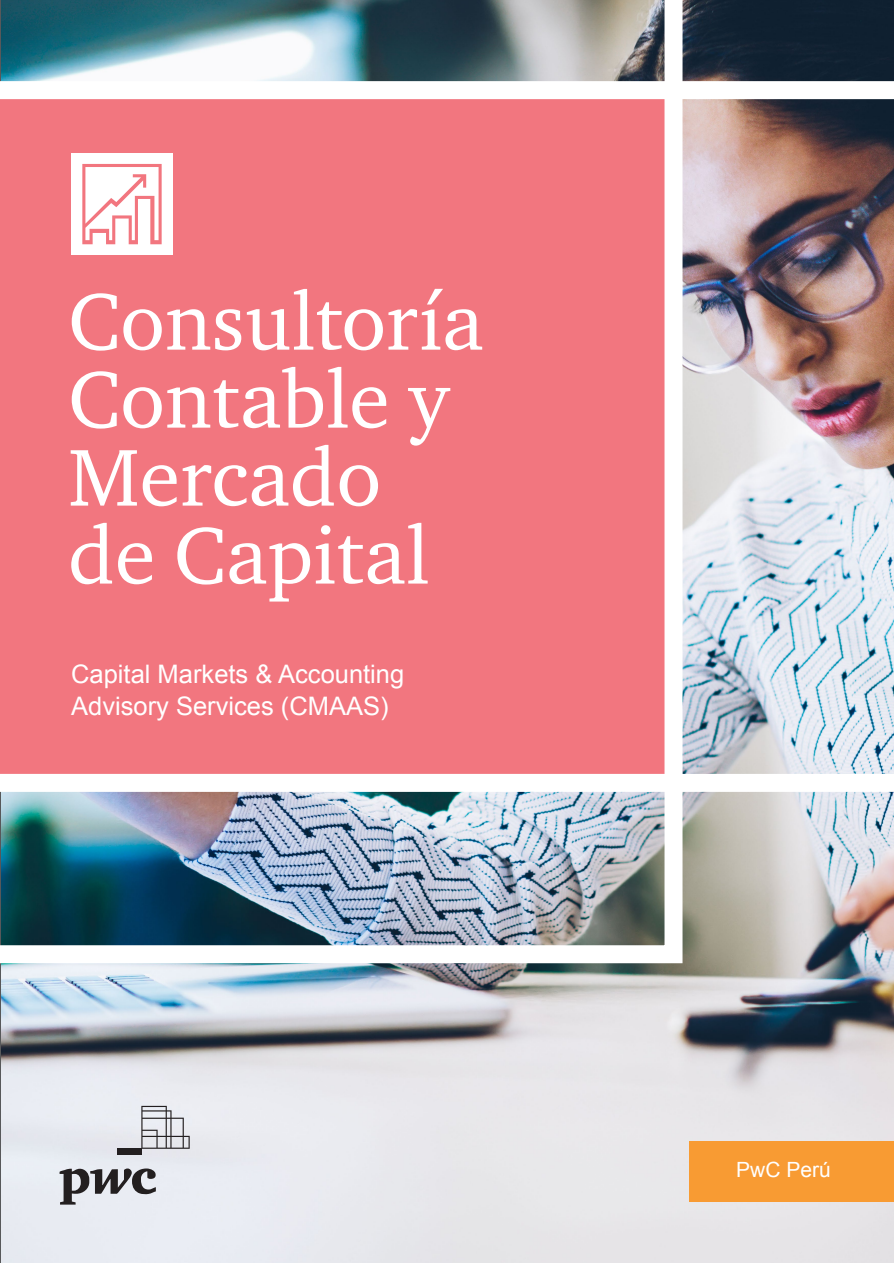
<style>
.page{position:relative;width:894px;height:1263px;background:#fff}
.page>*{position:absolute;margin:0;border:0;box-sizing:border-box;transform-origin:0 0}
.t1{font:82.5px/78px "ITC Charter Com";color:#fff}
.t2{font:25.5px/31.5px "Arial";color:#fff}
.t3{font:21px "Arial";color:#fff}
</style>
<div class="page">
<img style="left:1px;top:0;width:893px;height:1263px">
<hr style="left:0;top:0;width:1px;height:1263px;background:#57585a">
<img style="left:0;top:0;width:691px;height:972px">
<div style="left:0;top:774px;width:893px;height:18px;background:#fff"></div>
<div style="left:0;top:81px;width:893px;height:18px;background:#fff"></div>
<div style="left:689px;top:1141px;width:204px;height:60px;background:#f89b33"></div>
<div style="left:71px;top:154px;width:101px;height:101px;background:#fff"></div>
<svg style="left:60px;top:1168px;width:96px;height:36px;background:#96969b"></svg>
<div style="left:118px;top:1148px;width:24px;height:7px;background:#231f20"></div>
<svg style="left:141px;top:1106px;width:49px;height:43px;background:#c0c0c5"></svg>
<svg style="left:82px;top:164px;width:80px;height:80px"></svg>
<h1 class="t1" style="left:68px;top:281px;width:417px">Consultoría<br>Contable y<br>Mercado de Capital</h1>
<p class="t2" style="left:71px;top:659px;width:335px">Capital Markets &amp; Accounting<br>Advisory Services (CMAAS)</p>
<p class="t3" style="left:736px;top:1156px;width:96px">PwC Perú</p>
</div>
